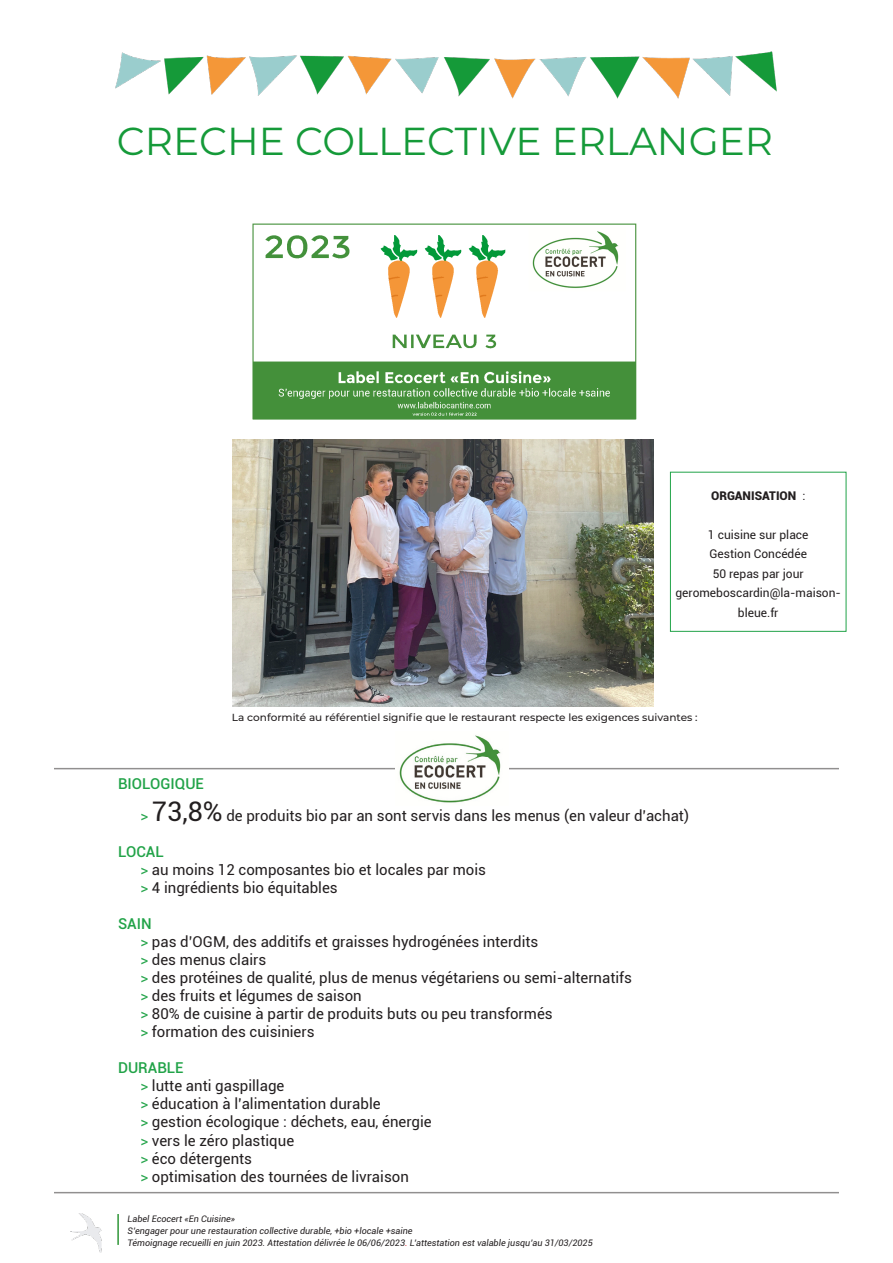
<style>
.page{position:relative;width:893px;height:1263px;background:#fff}
.page>*{position:absolute;margin:0;border:0;box-sizing:border-box;transform-origin:0 0}
.t1{font:39px "Montserrat";color:#159a39}
.t2{font:15px "Roboto";color:#231f20}
.t3{font:500 15px "Roboto";color:#21a348}
.t4{font:12px/19.5px "Roboto";color:#231f20;text-align:center}
.t5{font:900 12px "Roboto";color:#231f20}
.t6{font:500 10.35px "Montserrat";color:#231f20}
.t7{font:italic 9px "Roboto";color:#231f20}
.s1{font-weight:400}
.s2{color:#21a348}
.s3{font-size:27px}
.s4{color:#db1f25}
</style>
<div class="page">
<img style="left:115px;top:51px;width:662px;height:48px">
<img style="left:71px;top:1213px;width:30px;height:40px">
<hr style="left:117px;top:1214px;width:2px;height:31px;background:#2f9638">
<img style="left:232px;top:440px;width:421px;height:266px">
<img style="left:252px;top:223px;width:385px;height:197px">
<hr style="left:54px;top:768px;width:785px;height:1px;background:#231f20">
<img style="left:396px;top:735px;width:113px;height:68px">
<hr style="left:54px;top:1192px;width:785px;height:1px;background:#231f20">
<p class="t1" style="left:117px;top:115px;width:658px">CRECHE COLLECTIVE ERLANGER</p>
<p class="t5" style="left:711px;top:487px;width:96px">ORGANISATION <span class="s1">:</span></p>
<p class="t4" style="left:708px;top:524px;width:102px">1 cuisine sur place</p>
<p class="t4" style="left:709px;top:544px;width:99px">Gestion Concédée</p>
<p class="t4" style="left:713px;top:563px;width:93px">50 repas par jour</p>
<p class="t4" style="left:675px;top:583px;width:167px">geromeboscardin@la-maison&shy;bleue.fr</p>
<p class="t6" style="left:232px;top:710px;width:467px">La conformité au référentiel signifie que le restaurant respecte les exigences suivantes :</p>
<p class="t3" style="left:118px;top:773px;width:87px">BIOLOGIQUE</p>
<p class="t2" style="left:140px;top:806px;width:550px"><span class="s2">&gt;</span> <span class="s3">73,8%</span> de produits bio par an sont servis dans les menus (en valeur d’achat)</p>
<p class="t3" style="left:118px;top:841px;width:47px">LOCAL</p>
<p class="t2" style="left:140px;top:860px;width:347px"><span class="s2">&gt;</span> au moins 12 composantes bio et locales par mois</p>
<p class="t2" style="left:140px;top:878px;width:199px"><span class="s2">&gt;</span> 4 ingrédients bio équitables</p>
<p class="t3" style="left:118px;top:913px;width:35px">SAIN</p>
<p class="t2" style="left:140px;top:932px;width:400px"><span class="s2">&gt;</span> pas d’OGM, des additifs et graisses hydrogénées interdits</p>
<p class="t2" style="left:140px;top:950px;width:127px"><span class="s2">&gt;</span> des menus clairs</p>
<p class="t2" style="left:140px;top:968px;width:493px"><span class="s2">&gt;</span> des protéines de qualité, plus de menus végétariens ou semi-alternatifs</p>
<p class="t2" style="left:140px;top:986px;width:223px"><span class="s2">&gt;</span> des fruits et légumes de saison</p>
<p class="t2" style="left:140px;top:1004px;width:414px"><span class="s2">&gt;</span> 80% de cuisine à partir de produits buts ou peu transformés</p>
<p class="t2" style="left:140px;top:1022px;width:176px"><span class="s2">&gt;</span> formation des cuisiniers</p>
<p class="t3" style="left:118px;top:1057px;width:67px">DURABLE</p>
<p class="t2" style="left:140px;top:1076px;width:145px"><span class="s2">&gt;</span> lutte anti gaspillage</p>
<p class="t2" style="left:140px;top:1094px;width:242px"><span class="s2">&gt;</span> éducation à l’alimentation durable</p>
<p class="t2" style="left:140px;top:1112px;width:293px"><span class="s2">&gt;</span> gestion écologique : déchets, eau, énergie</p>
<p class="t2" style="left:140px;top:1130px;width:155px"><span class="s2">&gt;</span> vers le zéro plastique</p>
<p class="t2" style="left:140px;top:1148px;width:113px"><span class="s2">&gt;</span> éco détergents</p>
<p class="t2" style="left:140px;top:1166px;width:270px"><span class="s2">&gt;</span> optimisation des tournées de livraison</p>
<p class="t7" style="left:128px;top:1212px;width:109px">Label Ecocert «En Cuisine»</p>
<p class="t7" style="left:128px;top:1224px;width:286px">S’engager pour une restauration collective durable, +bio +locale +saine</p>
<p class="t7" style="left:128px;top:1236px;width:467px">Témoignage recueilli en juin 2023. Attestation délivrée le 06/06/2023<span class="s4">.</span> L’attestation est valable jusqu’au 31/03/2025</p>
</div>
